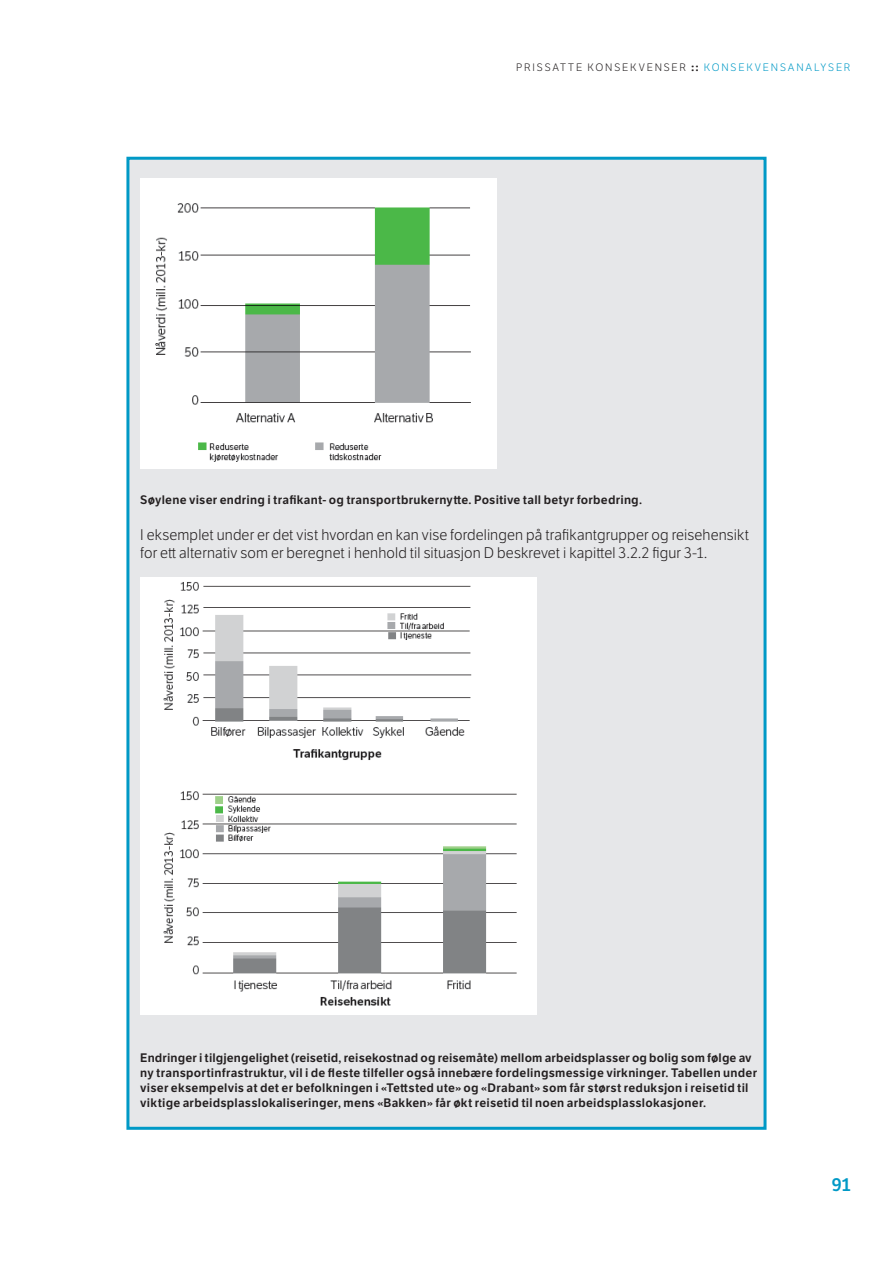
<style>
.page{position:relative;width:893px;height:1263px;background:#fff}
.page>*{position:absolute;margin:0;border:0;box-sizing:border-box;transform-origin:0 0}
.t1{font:600 18px "LFT Etica";color:#0099c6}
.t2{font:300 15px/18px "LFT Etica";letter-spacing:.01em;color:#231f20}
.t3{font:600 12px/15px "LFT Etica";letter-spacing:.02em;color:#231f20}
.t4{font:300 10.5px "LFT Etica";letter-spacing:.17em;color:#231f20}
.s1{font-weight:700}
.s2{color:#0099c6}
</style>
<div class="page">
<div style="left:126px;top:157px;width:640px;height:973px;background:#e6e7e9;border:3px solid #0099c6"></div>
<img style="left:141px;top:178px;width:355px;height:290px">
<img style="left:140px;top:577px;width:397px;height:438px">
<p class="t4" style="left:516px;top:62px;width:336px">PRISSATTE KONSEKVENSER <span class="s1">::</span> <span class="s2">KONSEKVENSANALYSER</span></p>
<p class="t3" style="left:140px;top:492px;width:503px">Søylene viser endring i trafikant- og transportbrukernytte. Positive tall betyr forbedring.</p>
<p class="t2" style="left:140px;top:526px;width:610px">I eksemplet under er det vist hvordan en kan vise fordelingen på trafikantgrupper og reisehensikt for ett alternativ som er beregnet i henhold til situasjon D beskrevet i kapittel 3.2.2 figur 3-1.</p>
<p class="t3" style="left:140px;top:1050px;width:618px">Endringer i tilgjengelighet (reisetid, reisekostnad og reisemåte) mellom arbeidsplasser og bolig som følge av ny transportinfrastruktur, vil i de fleste tilfeller også innebære fordelingsmessige virkninger. Tabellen under viser eksempelvis at det er befolkningen i «Tettsted ute» og «Drabant» som får størst reduksjon i reisetid til viktige arbeidsplasslokaliseringer, mens «Bakken» får økt reisetid til noen arbeidsplasslokasjoner.</p>
<h1 class="t1" style="left:832px;top:1174px;width:20px">91</h1>
</div>
